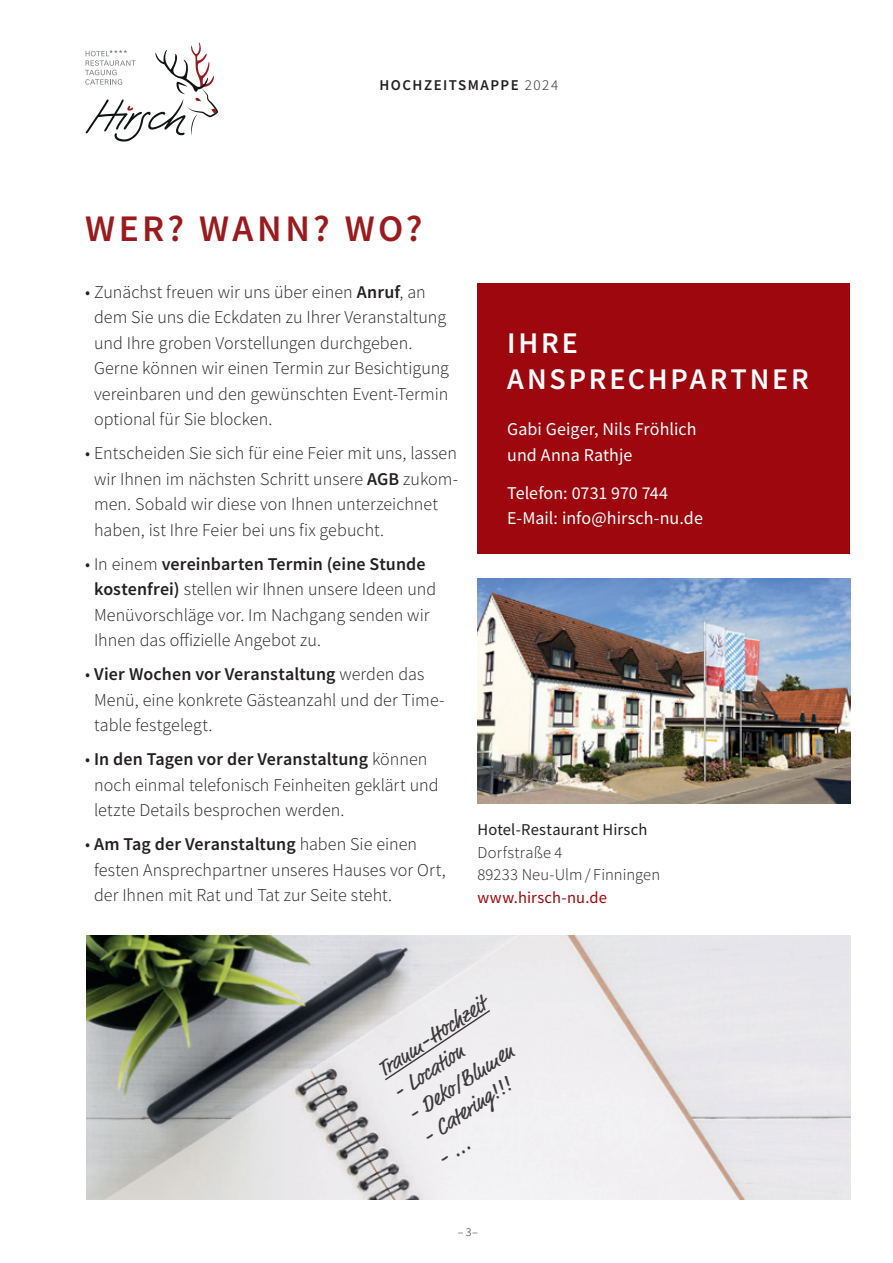
<style>
.page{position:relative;width:893px;height:1263px;background:#fff}
.page>*{position:absolute;margin:0;border:0;box-sizing:border-box;transform-origin:0 0}
.t1{font:600 37.5px "Source Sans Pro";letter-spacing:.095em;color:#9a1b1e}
.t2{font:600 30px/36px "Source Sans Pro";letter-spacing:.095em;color:#fff}
.t3{font:22.35px "Market Pro";color:#231f20}
.t4{font:300 18px/25.5px "Source Sans Pro";color:#231f20}
.t5{font:18px/25.5px "Source Sans Pro";color:#fff}
.t6{font:300 16.5px/22.5px "Source Sans Pro";letter-spacing:.01em;color:#231f20}
.t7{font:16.5px "Source Sans Pro";letter-spacing:.01em;color:#231f20}
.t8{font:16.5px "Source Sans Pro";letter-spacing:.01em;color:#9d070d}
.t9{font:600 15px "Source Sans Pro";letter-spacing:.1em;color:#231f20}
.t10{font:300 12px "Source Sans Pro";color:#231f20}
.s1{font-weight:300}
.s2{font-weight:600}
</style>
<div class="page">
<svg style="left:85px;top:43px;width:133px;height:99px"></svg>
<img style="left:86px;top:935px;width:764px;height:264px">
<div style="left:383px;top:1008px;width:109px;height:74px;background:#efedef"></div>
<div style="left:477px;top:284px;width:373px;height:270px;background:#9d070d"></div>
<img style="left:477px;top:578px;width:373px;height:225px">
<p class="t9" style="left:379px;top:76px;width:180px">HOCHZEITSMAPPE <span class="s1">2024</span></p>
<h1 class="t1" style="left:85px;top:204px;width:339px">WER? WANN? WO?</h1>
<p class="t4" style="left:94px;top:279px;width:356px;text-indent:-9px">• Zunächst freuen wir uns über einen <span class="s2">Anruf</span>, an dem Sie uns die Eckdaten zu Ihrer Veranstaltung und Ihre groben Vorstellungen durchgeben.<br>Gerne können wir einen Termin zur Besichtigung vereinbaren und den gewünschten Event-Termin optional für Sie blocken.</p>
<p class="t4" style="left:94px;top:440px;width:366px;text-indent:-9px">• Entscheiden Sie sich für eine Feier mit uns, lassen wir Ihnen im nächsten Schritt unsere <span class="s2">AGB</span> zukom&shy;men. Sobald wir diese von Ihnen unterzeichnet haben, ist Ihre Feier bei uns fix gebucht.</p>
<p class="t4" style="left:94px;top:551px;width:344px;text-indent:-9px">• In einem <span class="s2">vereinbarten Termin (eine Stunde kostenfrei)</span> stellen wir Ihnen unsere Ideen und Menüvorschläge vor. Im Nachgang senden wir Ihnen das offizielle Angebot zu.</p>
<p class="t4" style="left:94px;top:662px;width:351px;text-indent:-9px">• <span class="s2">Vier Wochen vor Veranstaltung</span> werden das<br>Menü, eine konkrete Gästeanzahl und der Time&shy;table festgelegt.</p>
<p class="t4" style="left:94px;top:747px;width:346px;text-indent:-9px">• <span class="s2">In den Tagen vor der Veranstaltung</span> können noch einmal telefonisch Feinheiten geklärt und letzte Details besprochen werden.</p>
<p class="t4" style="left:94px;top:832px;width:353px;text-indent:-9px">• <span class="s2">Am Tag der Veranstaltung</span> haben Sie einen festen Ansprechpartner unseres Hauses vor Ort, der Ihnen mit Rat und Tat zur Seite steht.</p>
<h2 class="t2" style="left:507px;top:325px;width:303px">IHRE<br>ANSPRECHPARTNER</h2>
<p class="t5" style="left:507px;top:416px;width:191px">Gabi Geiger, Nils Fröhlich und Anna Rathje</p>
<p class="t5" style="left:507px;top:480px;width:197px">Telefon: 0731 970 744<br>E-Mail: info@hirsch-nu.de</p>
<p class="t7" style="left:477px;top:819px;width:171px">Hotel-Restaurant Hirsch</p>
<p class="t6" style="left:477px;top:841px;width:184px">Dorfstraße 4<br>89233 Neu-Ulm / Finningen</p>
<p class="t8" style="left:477px;top:887px;width:131px">www.hirsch-nu.de</p>
<p class="t3" style="left:372px;top:1059px;width:127px;rotate:-34deg">Traum-Hochzeit</p>
<p class="t3" style="left:401px;top:1104px;width:124px;rotate:-34deg">- Deko/Blumen</p>
<p class="t3" style="left:386px;top:1081px;width:82px;rotate:-34deg">- Location</p>
<p class="t3" style="left:416px;top:1126px;width:104px;rotate:-34deg">- Catering!!!</p>
<p class="t3" style="left:431px;top:1148px;width:36px;rotate:-34deg">- ...</p>
<p class="t10" style="left:458px;top:1224px;width:22px">– 3–</p>
</div>
